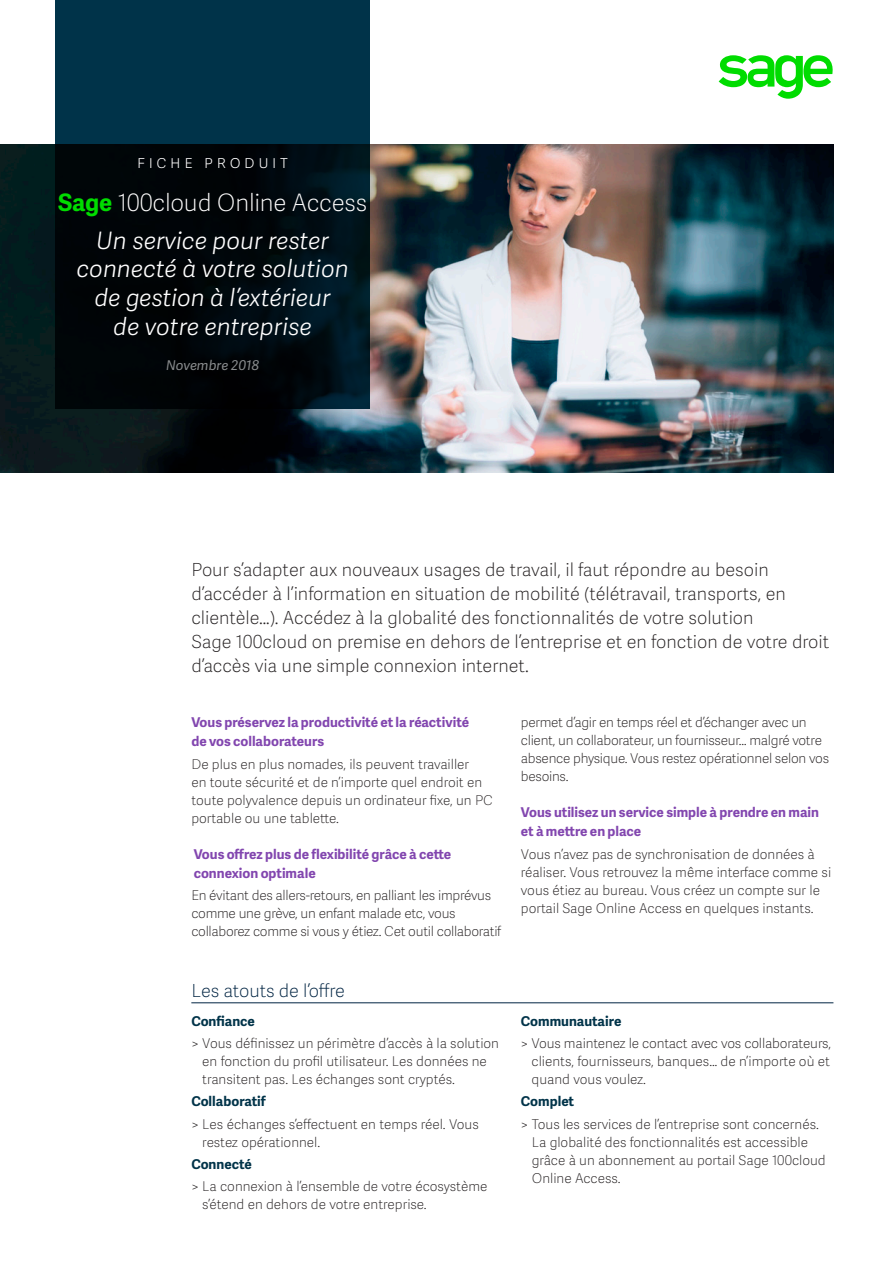
<style>
.page{position:relative;width:893px;height:1263px;background:#fff}
.page>*{position:absolute;margin:0;border:0;box-sizing:border-box;transform-origin:0 0}
.Titre_header_Mid_Cya{font:italic 24px/28.8px "Adelle Sans SAGE Lt";color:#fff;text-align:center}
.Ligne_titre__gauche{font:24px "Adelle Sans SAGE Th";letter-spacing:-.01em;color:#fff}
.Chapo_Mid_Cyan{font:18px/24px "Adelle Sans SAGE Th";color:#231f20}
.Intro_SubHead_2{font:18px "Adelle Sans SAGE Th";letter-spacing:-.01em;color:#002442}
.Boxed_Title___LongFo{font:18px "Adelle Sans SAGE Th";letter-spacing:.2em;color:#fff}
.Body_verso_8_5pt_puc{font:13.5px/18px "Adelle Sans SAGE Th";color:#231f20}
.Body_8pt{font:13.5px/18px "Adelle Sans SAGE Th";color:#231f20}
.Body_8pt-2{font:13.5px/18px "Adelle Sans SAGE Th";letter-spacing:-.02em;color:#231f20}
.Intertitre_bleu_rect{font:700 13.5px/19.5px "Adelle Sans SAGE";color:#8246af}
.Body_8pt-3{font:700 13.5px "Adelle Sans SAGE";color:#003349}
.Boxed_Header___LongF{font:italic 13.5px "Adelle Sans SAGE";color:#888b8d}
.s1{font-family:"Adelle Sans SAGE";font-weight:700;color:#00dc00}
</style>
<div class="page">
<hr style="left:191px;top:1002px;width:642px;height:1px;background:#002442">
<img style="left:0;top:145px;width:833px;height:327px">
<svg style="left:719px;top:55px;width:114px;height:44px"></svg>
<svg style="left:55px;top:0;width:315px;height:408px;background:#001722"></svg>
<p class="Boxed_Title___LongFo" style="left:137px;top:148px;width:152px">fiche produit</p>
<p class="Ligne_titre__gauche" style="left:58px;top:186px;width:311px"><span class="s1">Sage</span> 100cloud Online Access</p>
<p class="Titre_header_Mid_Cya" style="left:77px;top:225px;width:274px">Un service pour rester connecté à votre solution</p>
<p class="Titre_header_Mid_Cya" style="left:95px;top:282px;width:238px">de gestion à l’extérieur</p>
<p class="Titre_header_Mid_Cya" style="left:113px;top:311px;width:200px">de votre entreprise</p>
<p class="Boxed_Header___LongF" style="left:166px;top:356px;width:95px">Novembre 2018</p>
<p class="Chapo_Mid_Cyan" style="left:191px;top:557px;width:640px">Pour s’adapter aux nouveaux usages de travail, il faut répondre au besoin d’accéder à l’information en situation de mobilité (télétravail, transports, en clientèle…). Accédez à la globalité des fonctionnalités de votre solution<br>Sage 100cloud on premise en dehors de l’entreprise et en fonction de votre droit d’accès via une simple connexion internet.</p>
<p class="Intertitre_bleu_rect" style="left:191px;top:712px;width:279px">Vous préservez la productivité et la réactivité de vos collaborateurs</p>
<p class="Body_8pt" style="left:191px;top:754px;width:303px">De plus en plus nomades, ils peuvent travailler<br>en toute sécurité et de n’importe quel endroit en toute polyvalence depuis un ordinateur fixe, un PC portable ou une tablette.</p>
<p class="Intertitre_bleu_rect" style="left:194px;top:843px;width:259px">Vous offrez plus de flexibilité grâce à cette connexion optimale</p>
<p class="Body_8pt-2" style="left:191px;top:886px;width:312px">En évitant des allers-retours, en palliant les imprévus comme une grève, un enfant malade etc, vous collaborez comme si vous y étiez. Cet outil collaboratif</p>
<p class="Intro_SubHead_2" style="left:191px;top:977px;width:155px">Les atouts de l’offre</p>
<p class="Body_8pt-3" style="left:191px;top:1011px;width:65px">Confiance</p>
<p class="Body_verso_8_5pt_puc" style="left:202px;top:1034px;width:298px;text-indent:-11px">&gt; Vous définissez un périmètre d’accès à la solution en fonction du profil utilisateur. Les données ne transitent pas. Les échanges sont cryptés.</p>
<p class="Body_8pt-3" style="left:191px;top:1092px;width:76px">Collaboratif</p>
<p class="Body_verso_8_5pt_puc" style="left:202px;top:1114px;width:278px;text-indent:-11px">&gt; Les échanges s’effectuent en temps réel. Vous restez opérationnel.</p>
<p class="Body_8pt-3" style="left:191px;top:1154px;width:62px">Connecté</p>
<p class="Body_verso_8_5pt_puc" style="left:202px;top:1177px;width:287px;text-indent:-11px">&gt; La connexion à l’ensemble de votre écosystème s’étend en dehors de votre entreprise.</p>
<p class="Body_8pt-2" style="left:521px;top:712px;width:310px">permet d’agir en temps réel et d’échanger avec un client, un collaborateur, un fournisseur… malgré votre absence physique. Vous restez opérationnel selon vos besoins.</p>
<p class="Intertitre_bleu_rect" style="left:521px;top:802px;width:300px">Vous utilisez un service simple à prendre en main et à mettre en place</p>
<p class="Body_8pt" style="left:521px;top:844px;width:312px">Vous n’avez pas de synchronisation de données à réaliser. Vous retrouvez la même interface comme si vous étiez au bureau. Vous créez un compte sur le portail Sage Online Access en quelques instants.</p>
<p class="Body_8pt-3" style="left:521px;top:1011px;width:102px">Communautaire</p>
<p class="Body_verso_8_5pt_puc" style="left:532px;top:1034px;width:301px;text-align:justify;text-indent:-11px">&gt; Vous maintenez le contact avec vos collaborateurs, clients, fournisseurs, banques… de n’importe où et quand vous voulez.</p>
<p class="Body_8pt-3" style="left:521px;top:1092px;width:55px">Complet</p>
<p class="Body_verso_8_5pt_puc" style="left:532px;top:1114px;width:295px;text-indent:-11px">&gt; Tous les services de l’entreprise sont concernés.<br>La globalité des fonctionnalités est accessible grâce à un abonnement au portail Sage 100cloud Online Access.</p>
</div>
